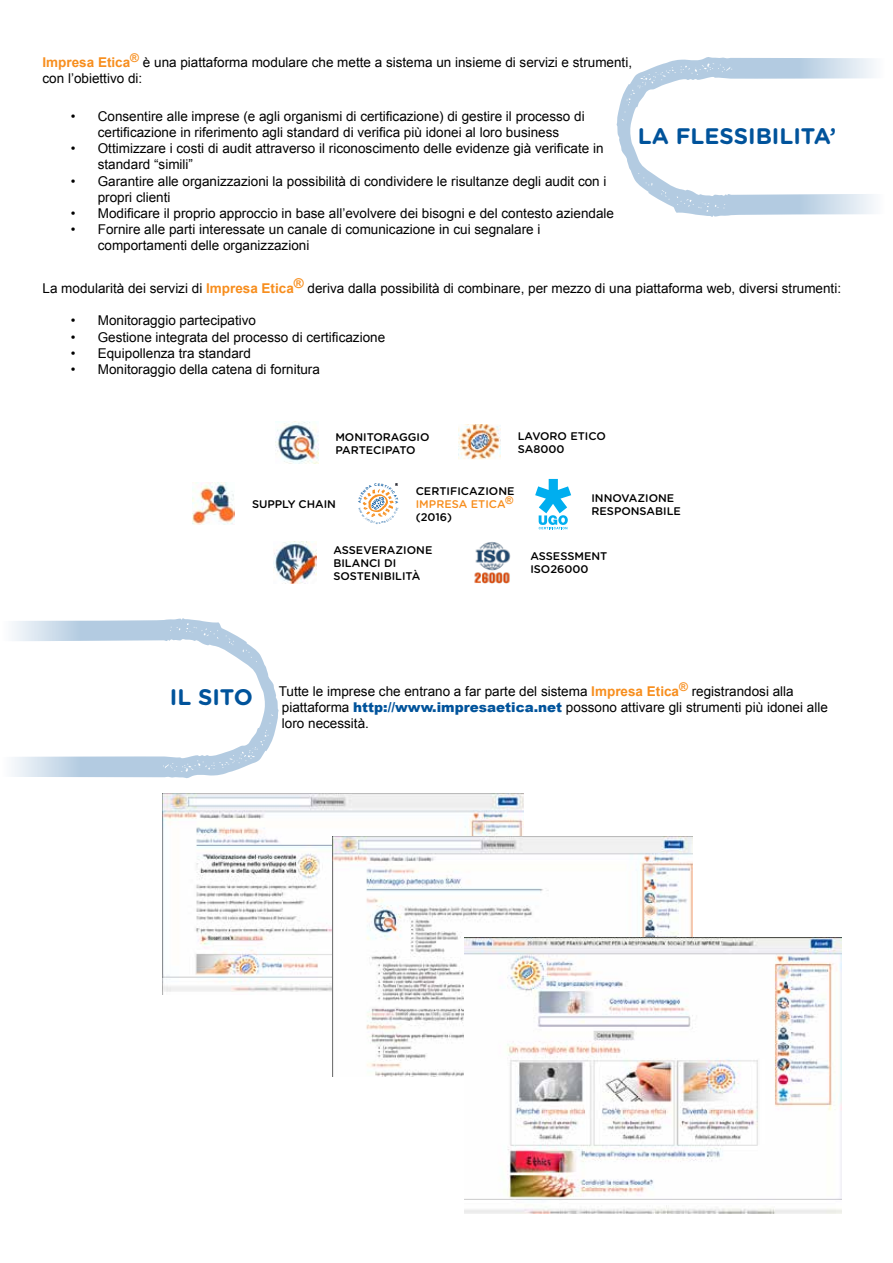
<style>
.page{position:relative;width:893px;height:1263px;background:#fff}
.page>*{position:absolute;margin:0;border:0;box-sizing:border-box;transform-origin:0 0}
.t1{font:700 22.5px "Gotham Rounded";color:#00539b}
.t2{font:13.5px/16.2px "Arial";color:#000}
.t3{font:500 11.1px/13.4px "Gotham Rounded";color:#000}
.s1{font-weight:700;color:#f78e1e}
.s2{color:#f78e1e}
.s3{font-family:"Gotham Rounded";font-weight:700;font-size:22.5px;color:#00539b}
.s4{font-weight:900;color:#00539b}
</style>
<div class="page">
<svg style="left:12px;top:618px;width:267px;height:160px"></svg>
<svg style="left:616px;top:57px;width:258px;height:160px"></svg>
<img style="left:193px;top:483px;width:42px;height:42px">
<img style="left:276px;top:421px;width:42px;height:43px">
<img style="left:458px;top:425px;width:43px;height:35px">
<img style="left:474px;top:542px;width:37px;height:41px">
<img style="left:274px;top:541px;width:43px;height:43px">
<svg style="left:535px;top:479px;width:36px;height:50px"></svg>
<img style="left:162px;top:793px;width:362px;height:201px">
<img style="left:333px;top:836px;width:359px;height:241px">
<img style="left:465px;top:938px;width:377px;height:276px">
<svg style="left:362px;top:483px;width:36px;height:34px"></svg>
<p class="t2" style="left:43px;top:54px;width:591px"><span class="s1">Impresa Etica</span><sup>®</sup> è una piattaforma modulare che mette a sistema un insieme di servizi e strumenti, con l’obiettivo di:</p>
<p class="t2" style="left:71px;top:108px;width:515px;text-align:center">• Consentire alle imprese (e agli organismi di certificazione) di gestire il processo di certificazione in riferimento agli standard di verifica più idonei al loro business</p>
<p class="t2" style="left:98px;top:140px;width:507px;text-indent:-27px">• Ottimizzare i costi di audit attraverso il riconoscimento delle evidenze già verificate in standard “simili”</p>
<p class="t2" style="left:98px;top:173px;width:510px;text-indent:-27px">• Garantire alle organizzazioni la possibilità di condividere le risultanze degli audit con i propri clienti</p>
<p class="t2" style="left:71px;top:205px;width:545px">• Modificare il proprio approccio in base all’evolvere dei bisogni e del contesto aziendale</p>
<p class="t2" style="left:98px;top:221px;width:444px;text-indent:-27px">• Fornire alle parti interessate un canale di comunicazione in cui segnalare i comportamenti delle organizzazioni</p>
<h1 class="t1" style="left:638px;top:119px;width:200px">LA FLESSIBILITA’</h1>
<p class="t2" style="left:43px;top:280px;width:800px">La modularità dei servizi di <span class="s1">Impresa Etica</span><sup>®</sup> deriva dalla possibilità di combinare, per mezzo di una piattaforma web, diversi strumenti:</p>
<p class="t2" style="left:71px;top:312px;width:187px">• Monitoraggio partecipativo</p>
<p class="t2" style="left:71px;top:329px;width:316px">• Gestione integrata del processo di certificazione</p>
<p class="t2" style="left:71px;top:345px;width:182px">• Equipollenza tra standard</p>
<p class="t2" style="left:71px;top:361px;width:251px">• Monitoraggio della catena di fornitura</p>
<p class="t3" style="left:335px;top:429px;width:96px">MONITORAGGIO<br>PARTECIPATO</p>
<p class="t3" style="left:518px;top:429px;width:90px">LAVORO ETICO<br>SA8000</p>
<p class="t3" style="left:252px;top:497px;width:86px">SUPPLY CHAIN</p>
<p class="t3" style="left:416px;top:484px;width:100px;text-align:justify">CERTIFICAZIONE <span class="s2">IMPRESA ETICA</span><sup>® </sup>(2016)</p>
<p class="t3" style="left:333px;top:542px;width:101px">ASSEVERAZIONE<br>BILANCI DI<br>SOSTENIBILITÀ</p>
<p class="t3" style="left:591px;top:491px;width:91px">INNOVAZIONE<br>RESPONSABILE</p>
<p class="t3" style="left:530px;top:549px;width:79px">ASSESSMENT<br>ISO26000</p>
<p class="t2" style="left:282px;top:683px;width:547px;text-indent:-112px"><span class="s3">IL SITO</span> Tutte le imprese che entrano a far parte del sistema <span class="s1">Impresa Etica</span><sup>®</sup> registrandosi alla piattaforma <span class="s4">http://www.impresaetica.net</span> possono attivare gli strumenti più idonei alle loro necessità.</p>
</div>
